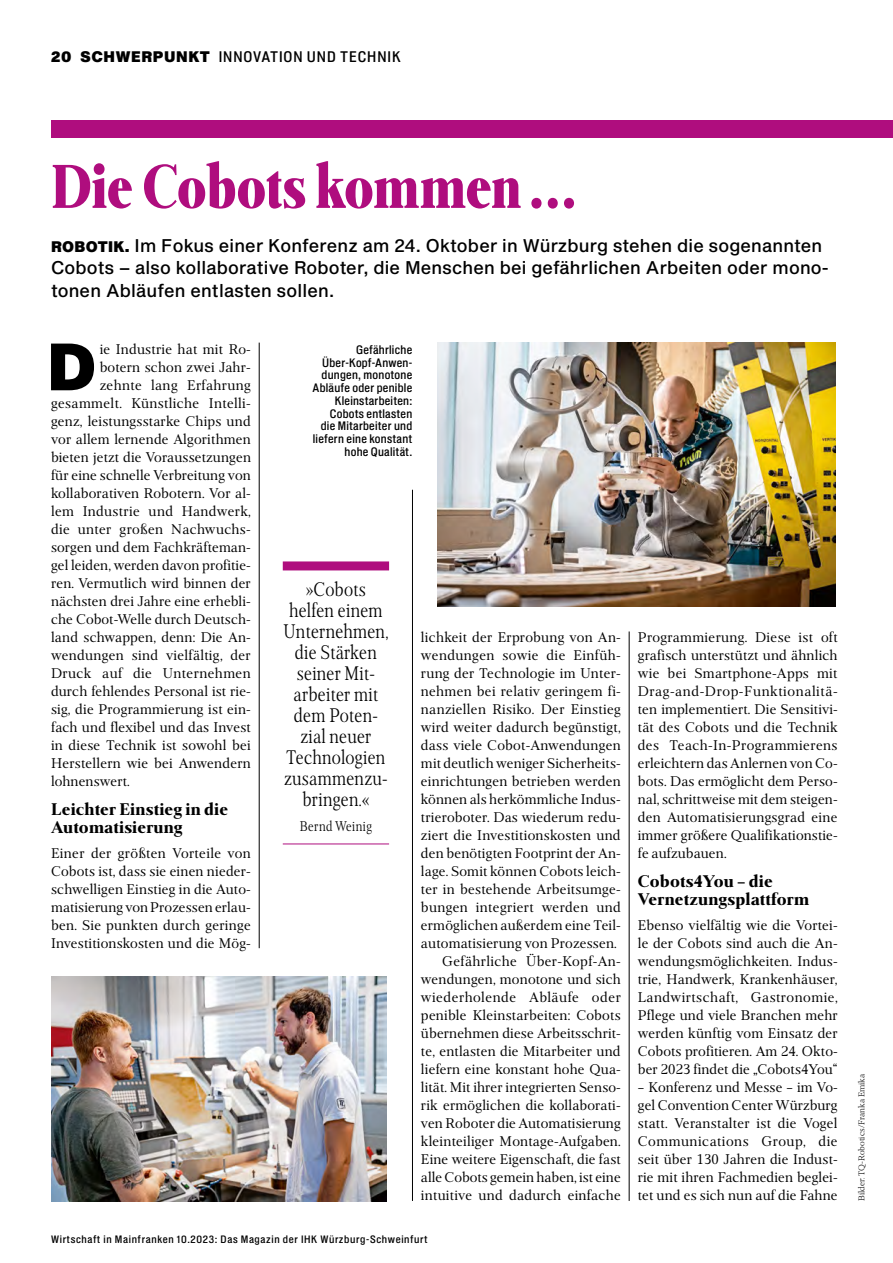
<style>
.page{position:relative;width:893px;height:1263px;background:#fff}
.page>*{position:absolute;margin:0;border:0;box-sizing:border-box;transform-origin:0 0}
.WiM_Head_gross{font:800 66px "Frontis Condensed";letter-spacing:-.01em;color:#af0d7e;scale:.96 1}
.WiM_Gtx_Initial_3zei{font:65.4px "Shapiro Pro 96 Super";color:#000}
.WiM_Zitat{font:300 21px/21px "Frontis Condensed";letter-spacing:.01em;color:#000;text-align:center}
.WiM_Vorspann{font:18px/22.5px "Shapiro Pro 54 Middle";letter-spacing:.01em;color:#000}
.WiM_Zwiti{font:800 18px/18px "Frontis";letter-spacing:.01em;color:#000}
.WiM_Gtx_OHNE_Einzug{font:15px/18px "Frontis";letter-spacing:.005em;color:#000;text-align:justify}
.WiM_Gtx_Einzug{font:15px/18px "Frontis";letter-spacing:.005em;color:#000;text-align:justify}
.WiM_Gtx_Initial_3zei-2{font:15px "Frontis";letter-spacing:.01em;color:#000}
.t1{font:15px "Shapiro Pro 52 Middle";letter-spacing:.06em;color:#000}
.WiM_Zitatgeber{font:300 15px "Frontis Condensed";letter-spacing:.03em;color:#000}
.WiM_BU{font:12px/12.8px "Shapiro Pro 52 Middle";letter-spacing:.02em;color:#000;text-align:right}
.t2{font:10.5px "Shapiro Pro 52 Middle";letter-spacing:.06em;color:#000}
.t3{font:300 9px "Frontis";color:#000}
.s1{font-family:"Shapiro Pro 96 Super"}
.s2{font-family:"Shapiro Pro 96 Super";font-size:15px}
</style>
<div class="page">
<div style="left:51px;top:120px;width:842px;height:18px;background:#af0d7e"></div>
<img style="left:438px;top:343px;width:398px;height:263px">
<img style="left:51px;top:977px;width:336px;height:224px">
<hr style="left:259px;top:343px;width:1px;height:605px;background:#000">
<hr style="left:412px;top:490px;width:1px;height:711px;background:#000">
<hr style="left:629px;top:631px;width:1px;height:570px;background:#000">
<div style="left:283px;top:561px;width:106px;height:9px;background:#af0d7e"></div>
<hr style="left:283px;top:844px;width:106px;height:1px;background:#af0d7e">
<p class="t1" style="left:51px;top:46px;width:351px"><span class="s1">20 SCHWERPUNKT</span> INNOVATION UND TECHNIK</p>
<p class="WiM_Head_gross" style="left:51px;top:142px;width:548px">Die Cobots kommen…</p>
<p class="WiM_Vorspann" style="left:51px;top:235px;width:779px"><span class="s2">ROBOTIK.</span> Im Fokus einer Konferenz am 24. Oktober in Würzburg stehen die sogenannten<br>Cobots – also kollaborative Roboter, die Menschen bei gefährlichen Arbeiten oder mono&shy;tonen Abläufen entlasten sollen.</p>
<p class="WiM_Gtx_Initial_3zei" style="left:47px;top:320px;width:51px">D</p>
<p class="WiM_Gtx_Initial_3zei-2" style="left:100px;top:340px;width:153px">ie Industrie hat mit Ro-</p>
<p class="WiM_Gtx_Initial_3zei-2" style="left:100px;top:358px;width:153px">botern schon zwei Jahr-</p>
<p class="WiM_Gtx_Initial_3zei-2" style="left:100px;top:376px;width:153px">zehnte lang Erfahrung</p>
<p class="WiM_Gtx_Initial_3zei-2" style="left:51px;top:394px;width:201px">gesammelt. Künstliche Intelli-</p>
<p class="WiM_Gtx_Initial_3zei-2" style="left:51px;top:412px;width:201px">genz, leistungsstarke Chips und</p>
<p class="WiM_Gtx_Initial_3zei-2" style="left:51px;top:430px;width:201px">vor allem lernende Algorithmen</p>
<p class="WiM_Gtx_Initial_3zei-2" style="left:51px;top:448px;width:202px">bieten jetzt die Voraussetzungen</p>
<p class="WiM_Gtx_Initial_3zei-2" style="left:51px;top:466px;width:201px">für eine schnelle Verbreitung von</p>
<p class="WiM_Gtx_Initial_3zei-2" style="left:51px;top:484px;width:201px">kollaborativen Robotern. Vor al-</p>
<p class="WiM_Gtx_Initial_3zei-2" style="left:51px;top:502px;width:201px">lem Industrie und Handwerk,</p>
<p class="WiM_Gtx_Initial_3zei-2" style="left:51px;top:520px;width:201px">die unter großen Nachwuchs-</p>
<p class="WiM_Gtx_Initial_3zei-2" style="left:51px;top:538px;width:201px">sorgen und dem Fachkräfteman-</p>
<p class="WiM_Gtx_Initial_3zei-2" style="left:51px;top:556px;width:201px">gel leiden, werden davon profitie-</p>
<p class="WiM_Gtx_Initial_3zei-2" style="left:51px;top:574px;width:201px">ren. Vermutlich wird binnen der</p>
<p class="WiM_Gtx_Initial_3zei-2" style="left:51px;top:592px;width:201px">nächsten drei Jahre eine erhebli-</p>
<p class="WiM_Gtx_Initial_3zei-2" style="left:51px;top:610px;width:201px">che Cobot-Welle durch Deutsch-</p>
<p class="WiM_Gtx_Initial_3zei-2" style="left:51px;top:628px;width:201px">land schwappen, denn: Die An-</p>
<p class="WiM_Gtx_Initial_3zei-2" style="left:51px;top:646px;width:201px">wendungen sind vielfältig, der</p>
<p class="WiM_Gtx_Initial_3zei-2" style="left:51px;top:664px;width:201px">Druck auf die Unternehmen</p>
<p class="WiM_Gtx_Initial_3zei-2" style="left:51px;top:682px;width:201px">durch fehlendes Personal ist rie-</p>
<p class="WiM_Gtx_Initial_3zei-2" style="left:51px;top:700px;width:201px">sig, die Programmierung ist ein-</p>
<p class="WiM_Gtx_Initial_3zei-2" style="left:51px;top:718px;width:201px">fach und flexibel und das Invest</p>
<p class="WiM_Gtx_Initial_3zei-2" style="left:51px;top:736px;width:201px">in diese Technik ist sowohl bei</p>
<p class="WiM_Gtx_Initial_3zei-2" style="left:51px;top:754px;width:201px">Herstellern wie bei Anwendern</p>
<p class="WiM_Gtx_Initial_3zei-2" style="left:51px;top:772px;width:80px">lohnenswert.</p>
<p class="WiM_Zwiti" style="left:51px;top:800px;width:179px">Leichter Einstieg in die<br>Automatisierung</p>
<p class="WiM_Gtx_OHNE_Einzug" style="left:51px;top:844px;width:201px">Einer der größten Vorteile von Cobots ist, dass sie einen nieder&shy;schwelligen Einstieg in die Auto&shy;matisierung von Prozessen erlau&shy;ben. Sie punkten durch geringe Investitionskosten und die Mög-</p>
<p class="WiM_BU" style="left:313px;top:344px;width:101px">Gefährliche<br>Über-Kopf-Anwen&shy;dungen, monotone<br>Abläufe oder penible<br>Kleinstarbeiten:<br>Cobots entlasten die Mitarbeiter und liefern eine konstant hohe Qualität.</p>
<p class="WiM_Zitat" style="left:283px;top:578px;width:106px">»Cobots helfen einem<br>Unternehmen, die Stärken seiner Mit&shy;arbeiter mit dem Poten&shy;zial neuer<br>Technologien zusammenzu&shy;bringen.«</p>
<p class="WiM_Zitatgeber" style="left:300px;top:817px;width:74px">Bernd Weinig</p>
<p class="WiM_Gtx_OHNE_Einzug" style="left:421px;top:628px;width:201px">lichkeit der Erprobung von An&shy;wendungen sowie die Einfüh&shy;rung der Technologie im Unter&shy;nehmen bei relativ geringem fi&shy;nanziellen Risiko. Der Einstieg wird weiter dadurch begünstigt, dass viele Cobot-Anwendungen mit deutlich weniger Sicherheits&shy;einrichtungen betrieben werden können als herkömmliche Indus&shy;trieroboter. Das wiederum redu&shy;ziert die Investitionskosten und den benötigten Footprint der An&shy;lage. Somit können Cobots leich&shy;ter in bestehende Arbeitsumge&shy;bungen integriert werden und ermöglichen außerdem eine Teil&shy;automatisierung von Prozessen.</p>
<p class="WiM_Gtx_Einzug" style="left:421px;top:952px;width:201px;text-indent:21px">Gefährliche Über-Kopf-An&shy;wendungen, monotone und sich wiederholende Abläufe oder penible Kleinstarbeiten: Cobots übernehmen diese Arbeitsschrit&shy;te, entlasten die Mitarbeiter und liefern eine konstant hohe Qua&shy;lität. Mit ihrer integrierten Senso&shy;rik ermöglichen die kollaborati&shy;ven Roboter die Automatisierung kleinteiliger Montage-Aufgaben.<br>Eine weitere Eigenschaft, die fast alle Cobots gemein haben, ist eine intuitive und dadurch einfache</p>
<p class="t2" style="left:51px;top:1232px;width:378px">Wirtschaft in Mainfranken 10.2023: Das Magazin der IHK Würzburg-Schweinfurt</p>
<p class="WiM_Gtx_Einzug" style="left:638px;top:628px;width:201px">Programmierung. Diese ist oft grafisch unterstützt und ähnlich wie bei Smartphone-Apps mit Drag-and-Drop-Funktionalitä&shy;ten implementiert. Die Sensitivi&shy;tät des Cobots und die Technik des Teach-In-Programmierens erleichtern das Anlernen von Co&shy;bots. Das ermöglicht dem Perso&shy;nal, schrittweise mit dem steigen&shy;den Automatisierungsgrad eine immer größere Qualifikationstie&shy;fe aufzubauen.</p>
<p class="WiM_Zwiti" style="left:638px;top:872px;width:173px">Cobots4You – die<br>Vernetzungsplattform</p>
<p class="WiM_Gtx_OHNE_Einzug" style="left:638px;top:916px;width:201px">Ebenso vielfältig wie die Vortei&shy;le der Cobots sind auch die An&shy;wendungsmöglichkeiten. Indus&shy;trie, Handwerk, Krankenhäuser, Landwirtschaft, Gastronomie, Pflege und viele Branchen mehr werden künftig vom Einsatz der Cobots profitieren. Am 24. Okto&shy;ber 2023 findet die „Cobots4You“</p>
<p class="WiM_Gtx_OHNE_Einzug" style="left:638px;top:1078px;width:201px">– Konferenz und Messe – im Vo&shy;gel Convention Center Würzburg statt. Veranstalter ist die Vogel Communications Group, die seit über 130 Jahren die Indust&shy;rie mit ihren Fachmedien beglei&shy;tet und es sich nun auf die Fahne</p>
<p class="t3" style="left:856px;top:1201px;width:129px;rotate:-90deg">Bilder: TQ-Robotics/Franka Emika</p>
</div>
